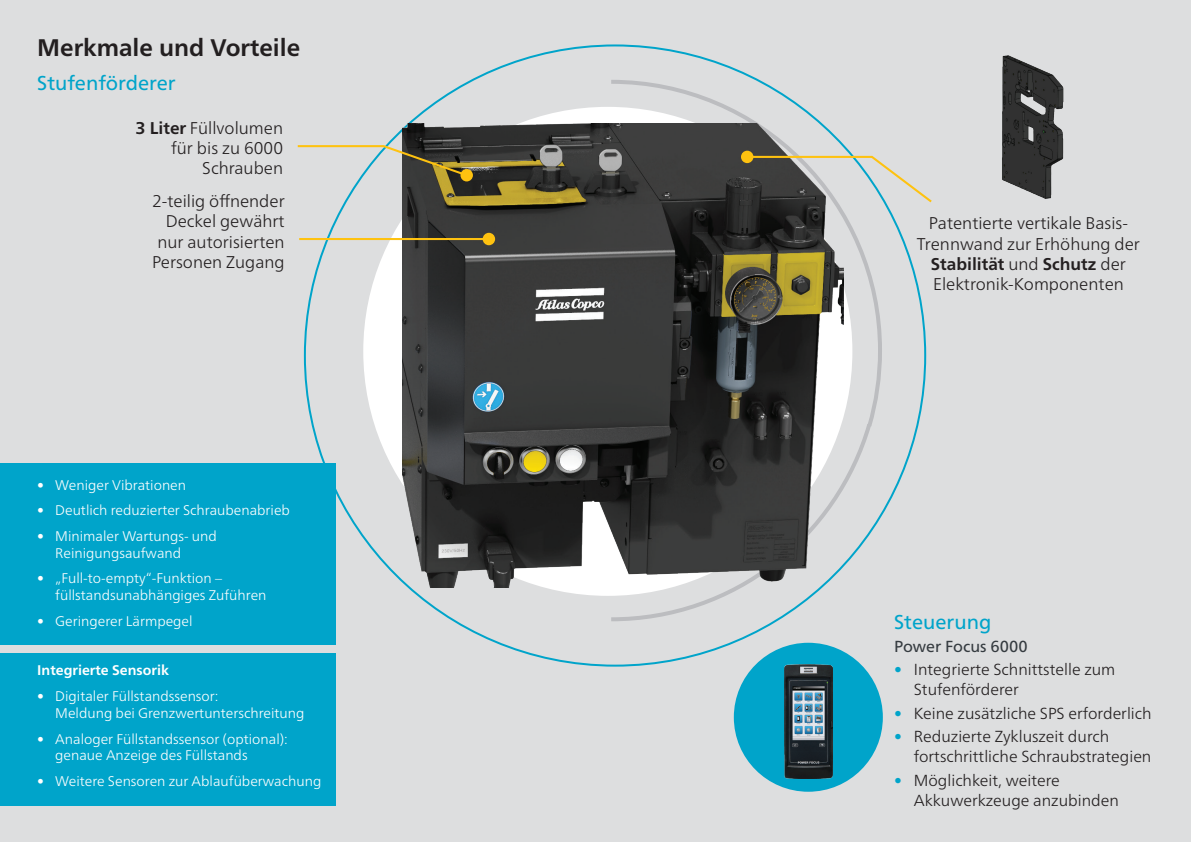
<style>
.page{position:relative;width:1191px;height:842px;background:#dddedf}
.page>*{position:absolute;margin:0;border:0;box-sizing:border-box;transform-origin:0 0}
.t1{font:700 24px "Neue Frutiger World";color:#231f20}
.t2{font:20px "Neue Frutiger World";color:#00a4ca}
.t3{font:300 17px/20.4px "Neue Frutiger World";color:#231f20;text-align:right}
.t4{font:300 16px/20px "Neue Frutiger World";color:#231f20}
.t5{font:16px "Neue Frutiger World";color:#353b40}
.t6{font:300 14px/16.8px "Neue Frutiger World";color:#fff}
.t7{font:700 14px "Neue Frutiger World";color:#fff}
.s1{font-weight:700}
.s2{color:#00a4ca}
</style>
<div class="page">
<img style="left:1002px;top:55px;width:62px;height:144px">
<div style="left:0;top:653px;width:335px;height:152px;background:#00a4ca"></div>
<div style="left:0;top:463px;width:335px;height:181px;background:#00a4ca"></div>
<svg style="left:611px;top:431px;width:263px;height:192px"></svg>
<svg style="left:611px;top:78px;width:271px;height:353px"></svg>
<div style="left:363px;top:107px;width:489px;height:489px;background:#fff;border-radius:50%"></div>
<img style="left:402px;top:124px;width:441px;height:463px">
<svg style="left:297px;top:144px;width:172px;height:34px"></svg>
<div style="left:460px;top:169px;width:13px;height:12px;background:#fec210;border-radius:50%"></div>
<hr style="left:299px;top:238px;width:190px;height:2px;background:#fec210">
<div style="left:482px;top:233px;width:13px;height:12px;background:#fec210;border-radius:50%"></div>
<div style="left:734px;top:643px;width:149px;height:149px;background:#00a4ca;border-radius:50%"></div>
<img style="left:784px;top:665px;width:49px;height:113px">
<svg style="left:745px;top:155px;width:187px;height:49px"></svg>
<div style="left:741px;top:151px;width:12px;height:12px;background:#fec210;border-radius:50%"></div>
<h1 class="t1" style="left:37px;top:26px;width:264px">Merkmale und Vorteile</h1>
<h2 class="t2" style="left:37px;top:67px;width:140px">Stufenförderer</h2>
<p class="t3" style="left:136px;top:118px;width:149px"><span class="s1">3 Liter</span> Füllvolumen für bis zu 6000<br>Schrauben</p>
<p class="t3" style="left:152px;top:191px;width:134px">2-teilig öffnender<br>Deckel gewährt nur autorisierten<br>Personen Zugang</p>
<p class="t6" style="left:37px;top:477px;width:150px">• Weniger Vibrationen</p>
<p class="t6" style="left:37px;top:502px;width:254px">• Deutlich reduzierter Schraubenabrieb</p>
<p class="t6" style="left:55px;top:528px;width:163px;text-indent:-18px">• Minimaler Wartungs- und<br>Reinigungsaufwand</p>
<p class="t6" style="left:55px;top:570px;width:213px;text-indent:-18px">• „Full-to-empty“-Funktion – füllstandsunabhängiges Zuführen</p>
<p class="t6" style="left:37px;top:612px;width:157px">• Geringerer Lärmpegel</p>
<p class="t7" style="left:37px;top:658px;width:133px">Integrierte Sensorik</p>
<p class="t6" style="left:55px;top:688px;width:251px;text-indent:-18px">• Digitaler Füllstandssensor:<br>Meldung bei Grenzwertunterschreitung</p>
<p class="t6" style="left:55px;top:730px;width:234px;text-indent:-18px">• Analoger Füllstandssensor (optional): genaue Anzeige des Füllstands</p>
<p class="t6" style="left:37px;top:773px;width:286px">• Weitere Sensoren zur Ablaufüberwachung</p>
<p class="t3" style="left:917px;top:213px;width:224px;text-align:center">Patentierte vertikale Basis-<br>Trennwand zur Erhöhung der<br><span class="s1">Stabilität</span> und <span class="s1">Schutz</span> der<br>Elektronik-Komponenten</p>
<h2 class="t2" style="left:894px;top:606px;width:99px">Steuerung</h2>
<p class="t5" style="left:894px;top:634px;width:135px">Power Focus 6000</p>
<p class="t4" style="left:913px;top:660px;width:203px;text-indent:-20px"><span class="s2">•</span> Integrierte Schnittstelle zum<br>Stufenförderer</p>
<p class="t4" style="left:894px;top:703px;width:259px"><span class="s2">•</span> Keine zusätzliche SPS erforderlich</p>
<p class="t4" style="left:913px;top:727px;width:239px;text-indent:-20px"><span class="s2">•</span> Reduzierte Zykluszeit durch fortschrittliche Schraubstrategien</p>
<p class="t4" style="left:913px;top:770px;width:207px;text-indent:-20px"><span class="s2">•</span> Möglichkeit, weitere<br>Akkuwerkzeuge anzubinden</p>
</div>
